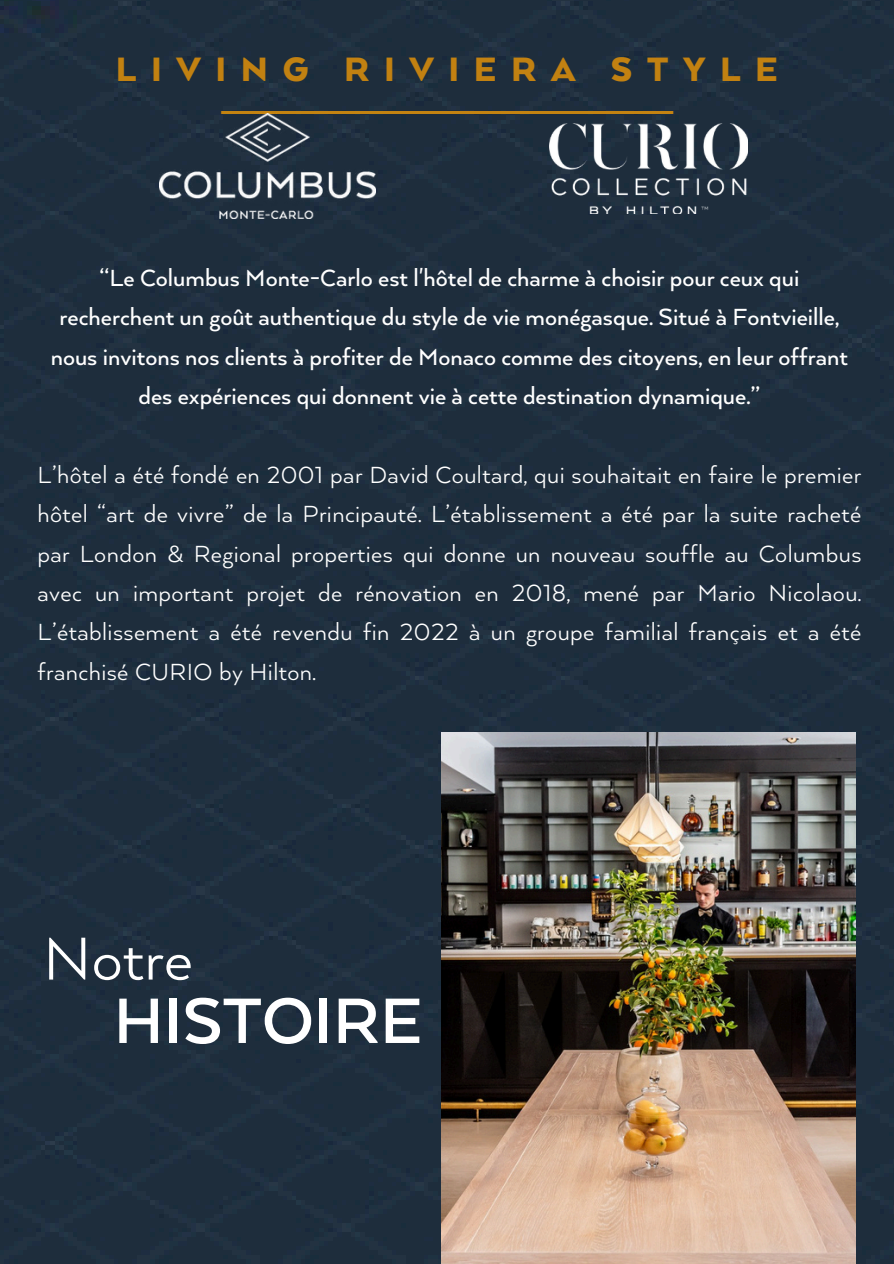
<style>
.page{position:relative;width:894px;height:1264px;background:#fff}
.page>*{position:absolute;margin:0;border:0;box-sizing:border-box;transform-origin:0 0}
.t1{font:700 73.8px "Arquitecta";color:#fff}
.t2{font:69.75px "Arquitecta";color:#fff}
.t3{font:900 39px "Arquitecta";letter-spacing:.375em;color:#c28111}
.t4{font:26.85px/39.3px "Arquitecta";letter-spacing:.015em;color:#fff;text-align:justify}
.t5{font:500 26.85px/39.3px "Arquitecta";color:#fff;text-align:center}
</style>
<div class="page">
<div style="left:0;top:0;width:893px;height:1263px;background:#1e2d3c"></div>
<img style="left:441px;top:733px;width:414px;height:529px">
<img style="left:212px;top:112px;width:468px;height:1px">
<img style="left:160px;top:113px;width:216px;height:106px">
<img style="left:549px;top:123px;width:198px;height:90px">
<h3 class="t3" style="left:116px;top:45px;width:663px">LIVING RIVIERA STYLE</h3>
<p class="t5" style="left:51px;top:257px;width:798px">“Le Columbus Monte-Carlo est l'hôtel de charme à choisir pour ceux qui recherchent un goût authentique du style de vie monégasque. Situé à Fontvieille, nous invitons nos clients à profiter de Monaco comme des citoyens, en leur offrant des expériences qui donnent vie à cette destination dynamique.”</p>
<p class="t4" style="left:37px;top:454px;width:825px">L’hôtel a été fondé en 2001 par David Coultard, qui souhaitait en faire le premier hôtel “art de vivre” de la Principauté. L’établissement a été par la suite racheté par London &amp; Regional properties qui donne un nouveau souffle au Columbus avec un important projet de rénovation en 2018, mené par Mario Nicolaou.<br>L’établissement a été revendu fin 2022 à un groupe familial français et a été franchisé CURIO by Hilton.</p>
<h2 class="t2" style="left:43px;top:915px;width:151px">Notre</h2>
<h1 class="t1" style="left:113px;top:974px;width:310px">HISTOIRE</h1>
</div>
